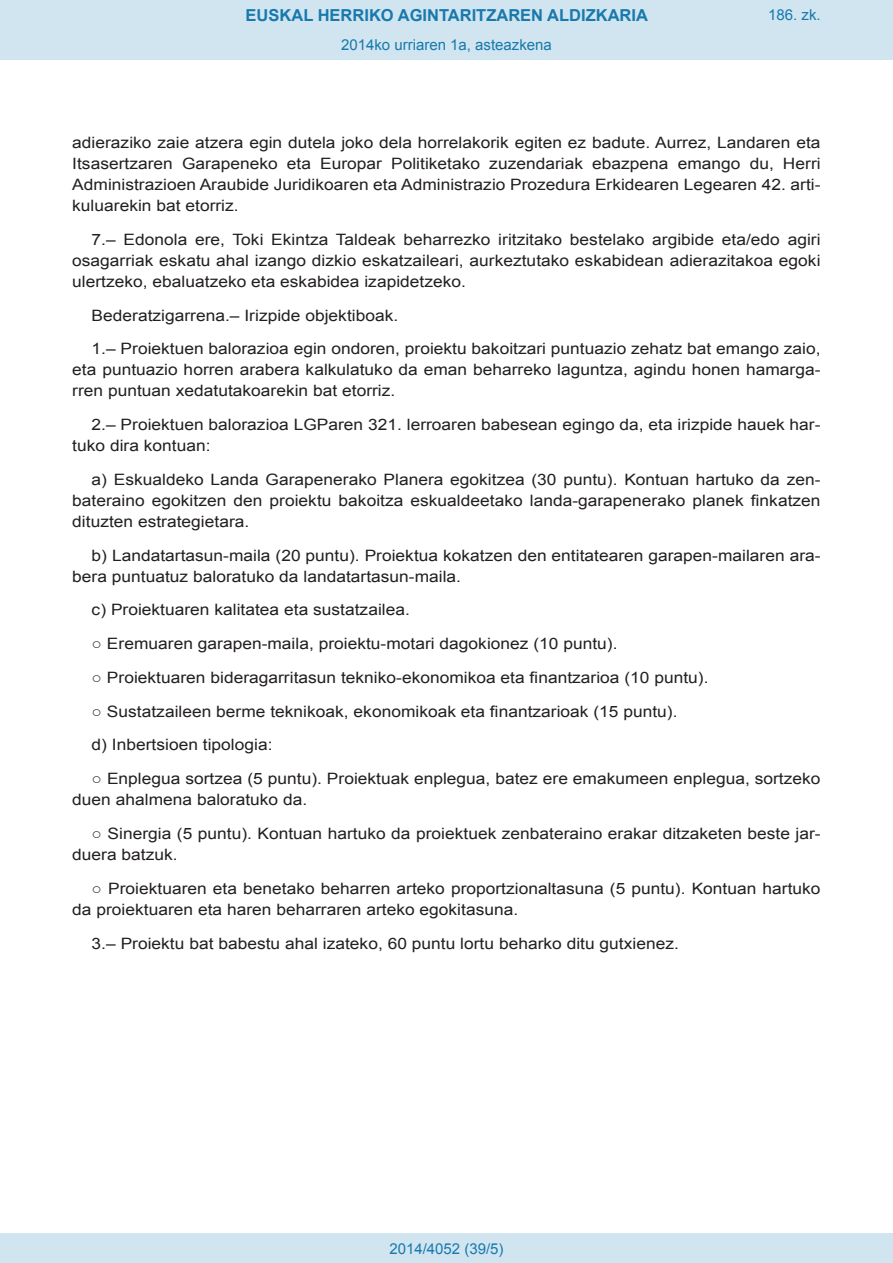
<style>
.page{position:relative;width:893px;height:1263px;background:#fff}
.page>*{position:absolute;margin:0;border:0;box-sizing:border-box;transform-origin:0 0}
.t1{font:700 16.5px "Arial";color:#1879ad}
.BOPVDetalle{font:15.6px/21px "Arial";color:#231f20;scale:1.11 1}
.Paginacion_Centro{font:15px "Arial";color:#1879ad}
</style>
<div class="page">
<div style="left:0;top:0;width:893px;height:60px;background:#d0e5f0"></div>
<div style="left:0;top:1233px;width:893px;height:30px;background:#d0e5f0"></div>
<p class="t1" style="left:246px;top:4px;width:404px">EUSKAL HERRIKO AGINTARITZAREN ALDIZKARIA</p>
<p class="Paginacion_Centro" style="left:341px;top:35px;width:212px">2014ko urriaren 1a, asteazkena</p>
<p class="Paginacion_Centro" style="left:768px;top:5px;width:54px">186. zk.</p>
<p class="BOPVDetalle" style="left:72px;top:132px;width:676px;text-align:justify">adieraziko zaie atzera egin dutela joko dela horrelakorik egiten ez badute. Aurrez, Landaren eta Itsasertzaren Garapeneko eta Europar Politiketako zuzendariak ebazpena emango du, Herri Administrazioen Araubide Juridikoaren eta Administrazio Prozedura Erkidearen Legearen 42. arti&shy;kuluarekin bat etorriz.</p>
<p class="BOPVDetalle" style="left:72px;top:229px;width:676px;text-align:justify;text-indent:19px">7.– Edonola ere, Toki Ekintza Taldeak beharrezko iritzitako bestelako argibide eta/edo agiri osagarriak eskatu ahal izango dizkio eskatzaileari, aurkeztutako eskabidean adierazitakoa egoki ulertzeko, ebaluatzeko eta eskabidea izapidetzeko.</p>
<p class="BOPVDetalle" style="left:92px;top:305px;width:278px">Bederatzigarrena.– Irizpide objektiboak.</p>
<p class="BOPVDetalle" style="left:72px;top:339px;width:676px;text-align:justify;text-indent:19px">1.– Proiektuen balorazioa egin ondoren, proiektu bakoitzari puntuazio zehatz bat emango zaio, eta puntuazio horren arabera kalkulatuko da eman beharreko laguntza, agindu honen hamarga&shy;rren puntuan xedatutakoarekin bat etorriz.</p>
<p class="BOPVDetalle" style="left:72px;top:414px;width:676px;text-indent:19px">2.– Proiektuen balorazioa LGParen 321. lerroaren babesean egingo da, eta irizpide hauek har&shy;tuko dira kontuan:</p>
<p class="BOPVDetalle" style="left:72px;top:469px;width:676px;text-align:justify;text-indent:19px">a) Eskualdeko Landa Garapenerako Planera egokitzea (30 puntu). Kontuan hartuko da zen&shy;bateraino egokitzen den proiektu bakoitza eskualdeetako landa-garapenerako planek finkatzen dituzten estrategietara.</p>
<p class="BOPVDetalle" style="left:72px;top:545px;width:676px;text-indent:19px">b) Landatartasun-maila (20 puntu). Proiektua kokatzen den entitatearen garapen-mailaren ara&shy;bera puntuatuz baloratuko da landatartasun-maila.</p>
<p class="BOPVDetalle" style="left:92px;top:600px;width:288px">c) Proiektuaren kalitatea eta sustatzailea.</p>
<p class="BOPVDetalle" style="left:92px;top:633px;width:475px">○ Eremuaren garapen-maila, proiektu-motari dagokionez (10 puntu).</p>
<p class="BOPVDetalle" style="left:92px;top:667px;width:557px">○ Proiektuaren bideragarritasun tekniko-ekonomikoa eta finantzarioa (10 puntu).</p>
<p class="BOPVDetalle" style="left:92px;top:701px;width:529px">○ Sustatzaileen berme teknikoak, ekonomikoak eta finantzarioak (15 puntu).</p>
<p class="BOPVDetalle" style="left:92px;top:735px;width:164px">d) Inbertsioen tipologia:</p>
<p class="BOPVDetalle" style="left:72px;top:768px;width:676px;text-indent:19px">○ Enplegua sortzea (5 puntu). Proiektuak enplegua, batez ere emakumeen enplegua, sortzeko duen ahalmena baloratuko da.</p>
<p class="BOPVDetalle" style="left:72px;top:823px;width:676px;text-indent:19px">○ Sinergia (5 puntu). Kontuan hartuko da proiektuek zenbateraino erakar ditzaketen beste jar&shy;duera batzuk.</p>
<p class="BOPVDetalle" style="left:72px;top:878px;width:676px;text-indent:19px">○ Proiektuaren eta benetako beharren arteko proportzionaltasuna (5 puntu). Kontuan hartuko da proiektuaren eta haren beharraren arteko egokitasuna.</p>
<p class="BOPVDetalle" style="left:92px;top:933px;width:531px">3.– Proiektu bat babestu ahal izateko, 60 puntu lortu beharko ditu gutxienez.</p>
<p class="Paginacion_Centro" style="left:389px;top:1238px;width:116px">2014/4052 (39/5)</p>
</div>
